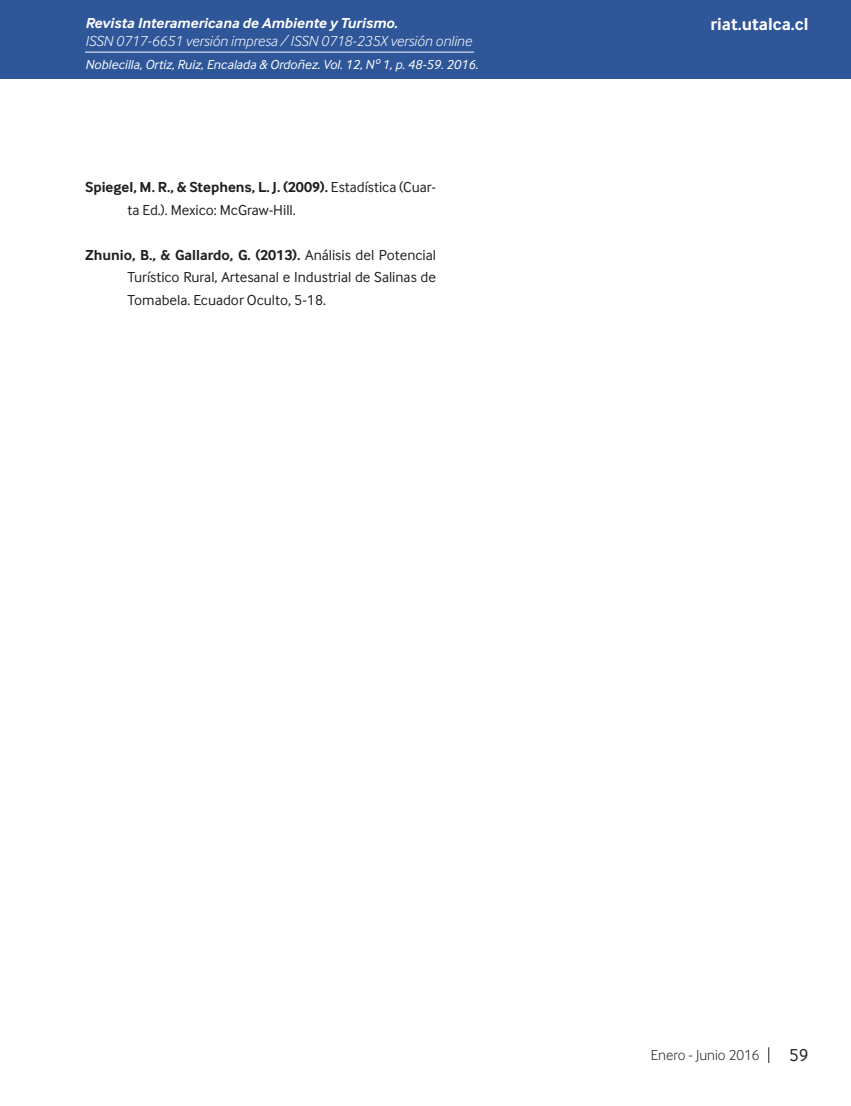
<style>
.page{position:relative;width:851px;height:1106px;background:#fff}
.page>*{position:absolute;margin:0;border:0;box-sizing:border-box;transform-origin:0 0}
.t1{font:700 18px "Inter Face";color:#fff}
.t2{font:18px "Inter Face";color:#231f20}
.Cuerpo_de_Texto{font:15px/22.5px "Inter Face";color:#231f20}
.t3{font:italic 300 15px "Inter Face";color:#fff}
.t4{font:italic 700 15px "Inter Face";color:#fff}
.t5{font:300 15px "Inter Face";color:#231f20}
.Cuño_de_pagina{font:italic 13.5px "Inter Face";color:#fff}
.s1{font-weight:700}
</style>
<div class="page">
<div style="left:0;top:0;width:850px;height:79px;background:#2f5699"></div>
<hr style="left:85px;top:52px;width:389px;height:1px;background:#fff">
<svg style="left:768px;top:1047px;width:1px;height:16px"></svg>
<p class="t4" style="left:85px;top:15px;width:314px">Revista Interamericana de Ambiente y Turismo.</p>
<p class="t3" style="left:85px;top:33px;width:388px">ISSN 0717-6651 versión impresa / ISSN 0718-235X versión online</p>
<p class="Cuño_de_pagina" style="left:85px;top:56px;width:394px">Noblecilla, Ortiz, Ruiz, Encalada &amp; Ordoñez. Vol. 12, Nº 1, p. 48-59. 2016.</p>
<p class="Cuerpo_de_Texto" style="left:128px;top:176px;width:310px;text-indent:-43px"><span class="s1">Spiegel, M. R., &amp; Stephens, L. J. (2009).</span> Estadística (Cuar&shy;ta Ed.). Mexico: McGraw-Hill.</p>
<p class="Cuerpo_de_Texto" style="left:128px;top:243px;width:310px;text-align:justify;text-indent:-43px"><span class="s1">Zhunio, B., &amp; Gallardo, G. (2013).</span> Análisis del Potencial Turístico Rural, Artesanal e Industrial de Salinas de Tomabela. Ecuador Oculto, 5-18.</p>
<p class="t1" style="left:710px;top:14px;width:99px">riat.utalca.cl</p>
<p class="t5" style="left:651px;top:1046px;width:110px">Enero - Junio 2016</p>
<p class="t2" style="left:789px;top:1045px;width:21px">59</p>
</div>
